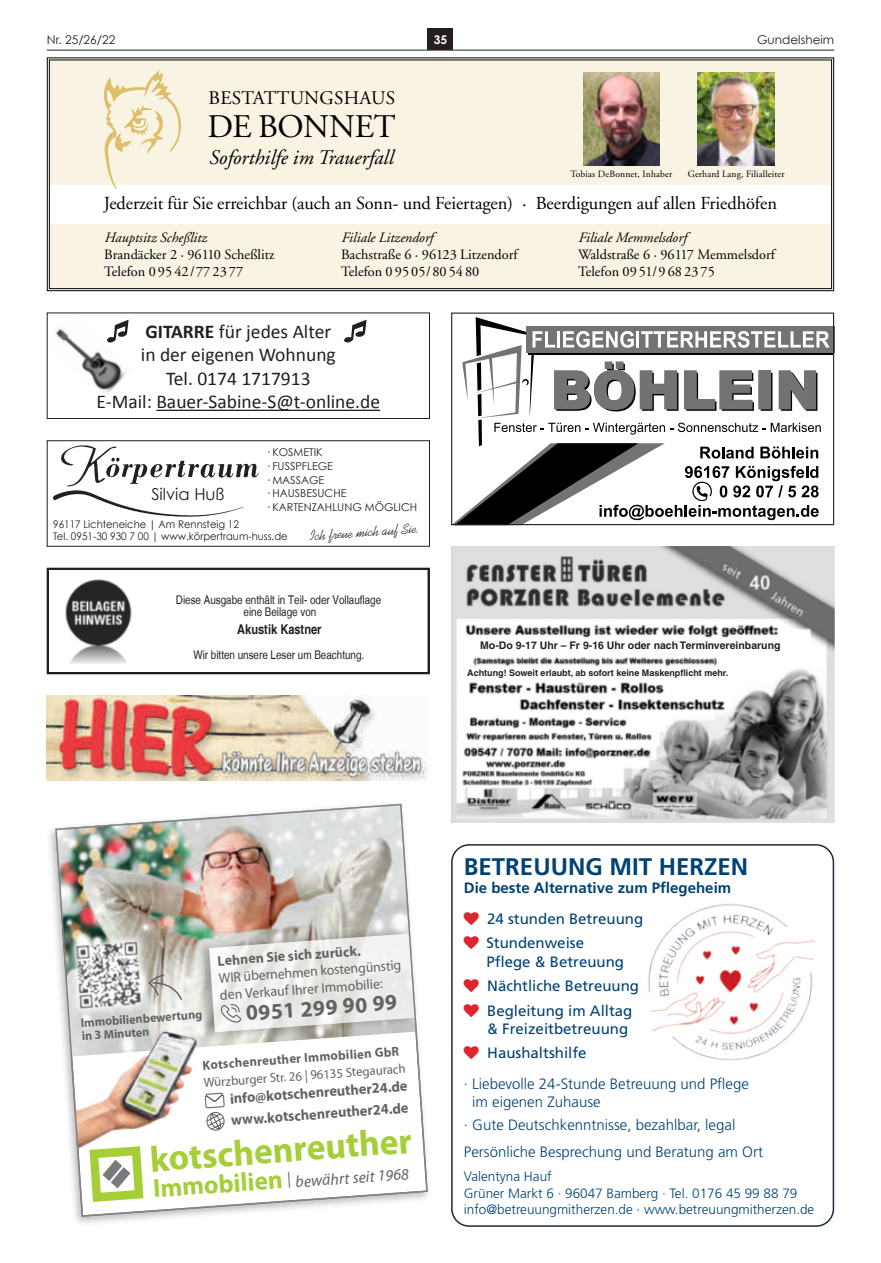
<style>
.page{position:relative;width:881px;height:1263px;background:#fff}
.page>*{position:absolute;margin:0;border:0;box-sizing:border-box;transform-origin:0 0}
.t1{font:700 36.6px "Myriad Pro";color:#a6ce39}
.t2{font:33px "Adobe Garamond";letter-spacing:-.01em;color:#000}
.t3{font:700 24px "Frutiger LT";color:#004274}
.t4{font:700 22.35px "Myriad Pro";color:#636366}
.t5{font:italic 20.7px "Adobe Garamond";color:#000}
.t6{font:19.5px/23.4px "Calibri";color:#231f20;text-align:center}
.t7{font:19.2px "Adobe Garamond";letter-spacing:.01em;color:#000}
.t8{font:18.3px "Adobe Garamond";letter-spacing:-.005em;color:#000}
.t9{font:16.5px "Century Gothic";color:#231f20}
.t10{font:italic 16.2px "Myriad Pro";color:#636366}
.t11{font:300 15px/18.1px "Frutiger LT";color:#004274}
.t12{font:15px/24.6px "Frutiger LT";color:#004274}
.t13{font:700 15px "Frutiger LT";color:#004274}
.t14{font:700 14.7px/21.6px "Myriad Pro";color:#636366}
.t15{font:14.4px "Kaufmann LT";color:#231f20}
.t16{font:14.25px/17.2px "Adobe Garamond";color:#000}
.t17{font:italic 14.25px "Adobe Garamond";color:#000}
.t18{font:14.1px/17.2px "Myriad Pro";color:#636366}
.t19{font:700 14.1px "Myriad Pro";color:#636366}
.t20{font:300 13.5px/16.4px "Frutiger LT";color:#004274}
.t21{font:700 condensed 13.5px "Nimbus San L";color:#231f20}
.t22{font:13.2px "Myriad Pro";color:#636366}
.t23{font:700 13.2px "Myriad Pro";color:#636366}
.t24{font:700 12.45px/13.5px "Myriad Pro";color:#636366}
.t25{font:condensed 12px/12px "Nimbus San L";color:#231f20;text-align:center}
.t26{font:12px "Century Gothic";color:#231f20}
.t27{font:700 12px "Century Gothic";color:#fff}
.t28{font:10.8px/13.6px "Century Gothic";color:#231f20}
.t29{font:10.5px/12.6px "Century Gothic";color:#231f20;scale:.95 1}
.t30{font:700 10.5px "Helvetica LT";color:#231f20}
.t31{font:9.6px "Adobe Garamond";letter-spacing:.015em;color:#000}
.t32{font:700 9px "Helvetica LT";color:#231f20}
.s1{font-weight:700}
.s2{font-weight:700;font-style:normal;font-size:26.1px;color:#a6ce39}
</style>
<div class="page">
<div style="left:427px;top:29px;width:26px;height:21px;background:#231f20"></div>
<hr style="left:47px;top:50px;width:786px;height:1px;background:#231f20">
<img style="left:648px;top:903px;width:167px;height:158px">
<div style="left:451px;top:844px;width:382px;height:383px;border:2px solid #1f293a;border-radius:17px"></div>
<img style="left:451px;top:546px;width:382px;height:277px">
<div style="left:480px;top:641px;width:301px;height:13px;background:#fff"></div>
<div style="left:467px;top:669px;width:301px;height:10px;background:#fff"></div>
<svg style="left:454px;top:317px;width:375px;height:206px"></svg>
<div style="left:451px;top:313px;width:382px;height:212px;border:1px solid #231f20"></div>
<img style="left:65px;top:580px;width:67px;height:84px">
<div style="left:47px;top:568px;width:382px;height:106px;border:2px solid #231f20"></div>
<div style="left:47px;top:440px;width:382px;height:106px;border:1px solid #231f20"></div>
<img style="left:53px;top:445px;width:206px;height:72px">
<div style="left:112px;top:484px;width:150px;height:14px;background:#fff"></div>
<div style="left:47px;top:801px;width:382px;height:426px;background:#231f20;opacity:.3"></div>
<img style="left:55px;top:803px;width:373px;height:414px">
<img style="left:56px;top:319px;width:73px;height:75px">
<hr style="left:156px;top:410px;width:224px;height:1px;background:#231f20">
<div style="left:47px;top:313px;width:382px;height:106px;border:1px solid #231f20"></div>
<img style="left:106px;top:320px;width:22px;height:23px">
<img style="left:344px;top:320px;width:22px;height:23px">
<div style="left:47px;top:57px;width:786px;height:234px;background:#f9f3e4"></div>
<div style="left:50px;top:185px;width:780px;height:38px;background:#fff"></div>
<img style="left:104px;top:70px;width:76px;height:118px">
<img style="left:583px;top:72px;width:76px;height:94px">
<img style="left:697px;top:72px;width:77px;height:94px">
<img style="left:47px;top:695px;width:379px;height:85px">
<p class="t26" style="left:47px;top:32px;width:70px">Nr. 25/26/22</p>
<p class="t27" style="left:433px;top:32px;width:15px">35</p>
<p class="t26" style="left:756px;top:32px;width:78px">Gundelsheim</p>
<h3 class="t7" style="left:208px;top:88px;width:188px">BESTATTUNGSHAUS</h3>
<h2 class="t2" style="left:207px;top:109px;width:190px">DE BONNET</h2>
<h3 class="t5" style="left:208px;top:147px;width:186px">Soforthilfe im Trauerfall</h3>
<p class="t31" style="left:570px;top:169px;width:103px">Tobias DeBonnet, Inhaber</p>
<p class="t31" style="left:687px;top:169px;width:98px">Gerhard Lang, Filialleiter</p>
<p class="t8" style="left:104px;top:194px;width:674px">Jederzeit für Sie erreichbar (auch an Sonn- und Feiertagen) · Beerdigungen auf allen Friedhöfen</p>
<p class="t17" style="left:104px;top:230px;width:104px">Hauptsitz Scheßlitz</p>
<p class="t16" style="left:104px;top:246px;width:172px">Brandäcker 2 · 96110 Scheßlitz<br>Telefon 0 95 42/77 23 77</p>
<p class="t17" style="left:341px;top:230px;width:93px">Filiale Litzendorf</p>
<p class="t16" style="left:341px;top:246px;width:178px">Bachstraße 6 · 96123 Litzendorf<br>Telefon 0 95 05/80 54 80</p>
<h3 class="t6" style="left:96px;top:320px;width:285px"><span class="s1">GITARRE</span> für jedes Alter<br>in der eigenen Wohnung<br>Tel. 0174 1717913<br>E-Mail: Bauer-Sabine-S@t-online.de</h3>
<p class="t9" style="left:151px;top:484px;width:75px">Silvia Huß</p>
<p class="t28" style="left:266px;top:445px;width:153px">· KOSMETIK<br>· FUSSPFLEGE<br>· MASSAGE<br>· HAUSBESUCHE<br>· KARTENZAHLUNG MÖGLICH</p>
<p class="t29" style="left:53px;top:517px;width:248px">96117 Lichteneiche | Am Rennsteig 12<br>Tel. 0951-30 930 7 00 | www.körpertraum-huss.de</p>
<p class="t15" style="left:309px;top:527px;width:111px;rotate:-4deg">Ich freue mich auf Sie.</p>
<p class="t17" style="left:578px;top:230px;width:110px">Filiale Memmelsdorf</p>
<p class="t16" style="left:578px;top:246px;width:198px">Waldstraße 6 · 96117 Memmelsdorf<br>Telefon 09 51/9 68 23 75</p>
<p class="t25" style="left:176px;top:593px;width:207px">Diese Ausgabe enthält in Teil- oder Vollauflage eine Beilage von</p>
<p class="t25" style="left:193px;top:649px;width:172px">Wir bitten unsere Leser um Beachtung.</p>
<p class="t21" style="left:237px;top:621px;width:86px">Akustik Kastner</p>
<p class="t30" style="left:480px;top:639px;width:302px">Mo-Do 9-17 Uhr – Fr 9-16 Uhr oder nach Terminvereinbarung</p>
<p class="t32" style="left:467px;top:667px;width:262px">Achtung! Soweit erlaubt, ab sofort keine Maskenpflicht mehr.</p>
<p class="t24" style="left:80px;top:1015px;width:123px;rotate:-4deg">Immobilienbewertung in 3 Minuten</p>
<p class="t19" style="left:217px;top:951px;width:145px;rotate:-4deg">Lehnen Sie sich zurück.</p>
<p class="t18" style="left:218px;top:969px;width:184px;rotate:-4deg">WIR übernehmen kostengünstig den Verkauf Ihrer Immobilie:</p>
<h3 class="t4" style="left:245px;top:998px;width:153px;rotate:-4deg">0951 299 90 99</h3>
<p class="t23" style="left:202px;top:1056px;width:198px;rotate:-4deg">Kotschenreuther Immobilien GbR</p>
<p class="t22" style="left:203px;top:1074px;width:204px;rotate:-4deg">Würzburger Str. 26 | 96135 Stegaurach</p>
<p class="t14" style="left:229px;top:1087px;width:180px;rotate:-4deg">info@kotschenreuther24.de www.kotschenreuther24.de</p>
<h1 class="t1" style="left:148px;top:1135px;width:264px;rotate:-4deg">kotschenreuther</h1>
<p class="t10" style="left:153px;top:1181px;width:257px;rotate:-4deg"><span class="s2">Immobilien</span> | bewährt seit 1968</p>
<h3 class="t3" style="left:463px;top:852px;width:286px">BETREUUNG MIT HERZEN</h3>
<p class="t13" style="left:463px;top:879px;width:269px">Die beste Alternative zum Pflegeheim</p>
<p class="t12" style="left:486px;top:906px;width:158px">24 stunden Betreuung<br>Stundenweise</p>
<p class="t12" style="left:486px;top:949px;width:154px">Pflege &amp; Betreuung<br>Nächtliche Betreuung<br>Begleitung im Alltag</p>
<p class="t12" style="left:487px;top:1016px;width:142px">&amp; Freizeitbetreuung<br>Haushaltshilfe</p>
<p class="t11" style="left:472px;top:1075px;width:278px;text-indent:-8px">· Liebevolle 24-Stunde Betreuung und Pflege im eigenen Zuhause</p>
<p class="t11" style="left:463px;top:1111px;width:300px;line-height:26.7px">· Gute Deutschkenntnisse, bezahlbar, legal<br>Persönliche Besprechung und Beratung am Ort</p>
<p class="t20" style="left:463px;top:1169px;width:352px">Valentyna Hauf<br>Grüner Markt 6 · 96047 Bamberg · Tel. 0176 45 99 88 79 info@betreuungmitherzen.de · www.betreuungmitherzen.de</p>
</div>
